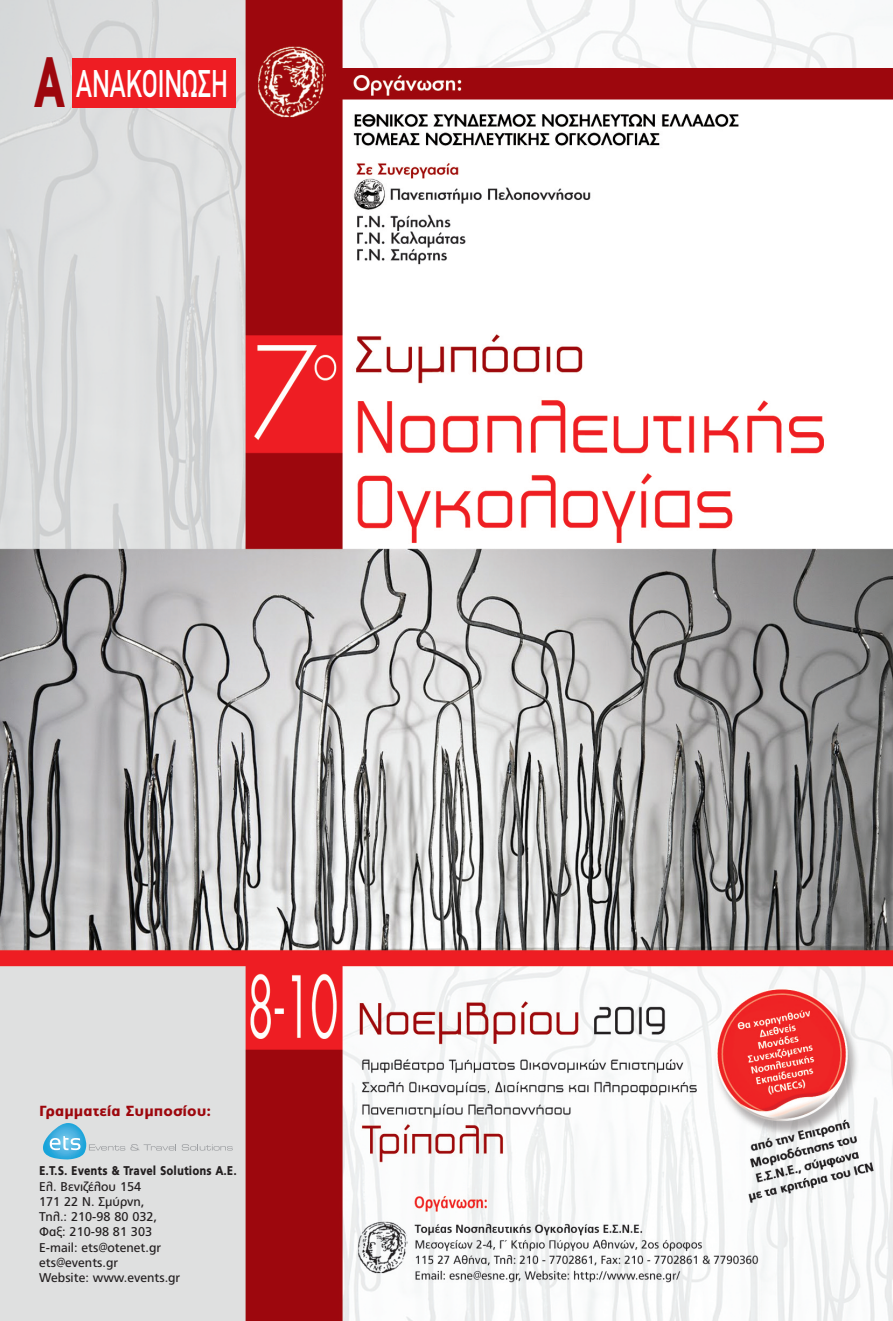
<style>
.page{position:relative;width:893px;height:1321px;background:#fff}
.page>*{position:absolute;margin:0;border:0;box-sizing:border-box;transform-origin:0 0}
.t1{font:500 38.7px "PF Din Text";color:#fff;scale:.68 1}
.t2{font:900 14.62px "PF Catalog";color:#9d070d}
.t3{font:12.6px/15.3px "PF Catalog";color:#231f20}
.t4{font:900 12.6px "PF Catalog";color:#231f20;scale:.85 1}
.s1{font-weight:900;font-size:71.55px;color:#9d070d}
</style>
<div class="page">
<img style="left:0;top:0;width:893px;height:1320px">
<div style="left:72px;top:58px;width:163px;height:50px;background:#ee1d23"></div>
<svg style="left:43px;top:1122px;width:190px;height:37px;background:#c5d7de"></svg>
<div style="left:351px;top:276px;width:289px;height:46px;background:#fff"></div>
<h1 class="t1" style="left:35px;top:61px;width:286px"><span class="s1">Α</span> ΑΝΑΚΟΙΝΩΣΗ</h1>
<p class="t2" style="left:39px;top:1102px;width:174px">Γραμματεία Συμποσίου:</p>
<p class="t4" style="left:39px;top:1163px;width:234px">E.T.S. Events &amp; Travel Solutions A.E.</p>
<p class="t3" style="left:39px;top:1178px;width:143px">Ελ. Βενιζέλου 154<br>171 22 Ν. Σμύρνη,<br>Τηλ.: 210-98 80 032,<br>Φαξ: 210-98 81 303<br>E-mail: ets@otenet.gr ets@events.gr<br>Website: www.events.gr</p>
</div>
